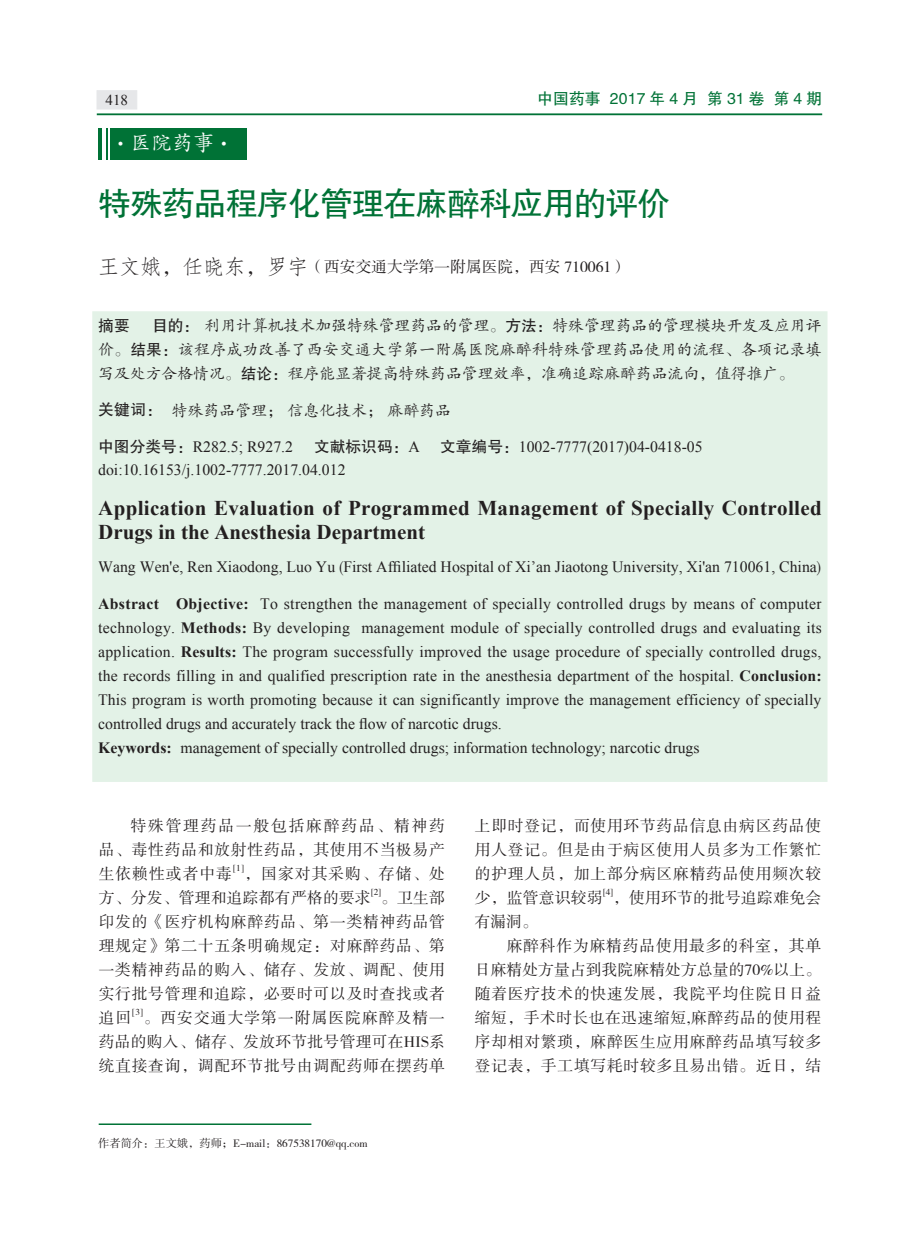
<style>
.page{position:relative;width:919px;height:1238px;background:#fff}
.page>*{position:absolute;margin:0;border:0;box-sizing:border-box;transform-origin:0 0}
.t1{font:33px "FZHTJW GB1 0";letter-spacing:-.04em;color:#007236}
.t2{font:700 21px/24px "Times New Roman";letter-spacing:.015em;color:#231f20}
.t3{font:21px "FZKTJW GB1 0";color:#fff}
.t4{font:15.9px/24px "FZKTK GBK1 0";letter-spacing:-.005em;color:#231f20;text-align:justify}
.t5{font:15.75px/24px "Times New Roman";color:#231f20;text-align:justify}
.正文{font:15.75px/24px "FZSSK GBK1 0";letter-spacing:.05em;color:#231f20;text-align:justify}
.正文-2{font:15.75px/24px "FZSSK GBK1 0";letter-spacing:.015em;color:#231f20}
.正文-3{font:15.75px "FZSSK GBK1 0";color:#231f20}
.t6{font:15.75px "FZHTJW GB1 0";letter-spacing:.01em;color:#007236}
.t7{font:15.75px "FZHTJW GB1 0";color:#231f20}
.t8{font:15px "Times New Roman";color:#231f20}
.t9{font:11.25px "FZSSK GBK1 0";color:#231f20}
.正文-4{font:9.15px "FZSSK GBK1 0";color:#231f20}
.s1{font-family:"FZDHTJW GB1 0"}
.s2{font-family:"FZFSK GBK1 0";font-size:21px}
.s3{font-family:"FZHTJW GB1 0";font-size:15.75px}
.s4{font-family:"FZHTJW GB1 0"}
.s5{font-family:"Times New Roman"}
.s6{font-family:"FZSSK GBK1 0"}
.s7{font-weight:700}
</style>
<div class="page">
<hr style="left:97px;top:113px;width:725px;height:2px;background:#007236">
<div style="left:97px;top:90px;width:40px;height:19px;background:#e6e7e9"></div>
<div style="left:92px;top:311px;width:736px;height:471px;background:#e3f2e7"></div>
<hr style="left:99px;top:1123px;width:212px;height:1px;background:#007236">
<div style="left:98px;top:128px;width:149px;height:31px;background:#007236"></div>
<hr style="left:102px;top:128px;width:4px;height:31px;background:#fff">
<hr style="left:109px;top:128px;width:1px;height:31px;background:#fff">
<p class="t8" style="left:106px;top:90px;width:24px">418</p>
<p class="t6" style="left:537px;top:90px;width:286px">中国药事 2017 年 4 月 第 31 卷 第 4 期</p>
<p class="t3" style="left:110px;top:132px;width:126px"><span class="s1">·</span>医院药事<span class="s1">·</span></p>
<p class="t1" style="left:98px;top:186px;width:573px">特殊药品程序化管理在麻醉科应用的评价</p>
<p class="正文-3" style="left:98px;top:259px;width:530px"><span class="s2">王文娥，任晓东，罗宇</span>（西安交通大学第一附属医院，西安 710061）</p>
<p class="t4" style="left:98px;top:314px;width:724px;text-indent:54px"><span class="s3">目的：</span> 利用计算机技术加强特殊管理药品的管理。<span class="s3">方法：</span>特殊管理药品的管理模块开发及应用评价。<span class="s3">结果：</span>该程序成功改善了西安交通大学第一附属医院麻醉科特殊管理药品使用的流程、各项记录填写及处方合格情况。<span class="s3">结论：</span>程序能显著提高特殊药品管理效率，准确追踪麻醉药品流向，值得推广。</p>
<p class="t4" style="left:98px;top:398px;width:354px"><span class="s4">关键词：</span> 特殊药品管理； 信息化技术； 麻醉药品</p>
<p class="t5" style="left:98px;top:434px;width:196px"><span class="s4">中图分类号：</span>R282.5; R927.2</p>
<p class="t7" style="left:314px;top:438px;width:107px">文献标识码：<span class="s5">A</span></p>
<p class="t5" style="left:440px;top:434px;width:264px"><span class="s4">文章编号：</span>1002-7777(2017)04-0418-05</p>
<p class="t5" style="left:98px;top:457px;width:249px">doi:10.16153/j.1002-7777.2017.04.012</p>
<p class="t2" style="left:98px;top:496px;width:725px">Application Evaluation of Programmed Management of Specially Controlled<br>Drugs in the Anesthesia Department</p>
<p class="t5" style="left:98px;top:554px;width:724px">Wang Wen'e, Ren Xiaodong, Luo Yu <span class="s6">(</span>First Affiliated Hospital of Xi’an Jiaotong University, Xi'an 710061, China<span class="s6">)</span></p>
<p class="t5" style="left:98px;top:591px;width:725px"><span class="s7">Abstract Objective:</span> To strengthen the management of specially controlled drugs by means of computer technology. <span class="s7">Methods:</span> By developing management module of specially controlled drugs and evaluating its application. <span class="s7">Results:</span> The program successfully improved the usage procedure of specially controlled drugs, the records filling in and qualified prescription rate in the anesthesia department of the hospital. <span class="s7">Conclusion:<br></span>This program is worth promoting because it can significantly improve the management efficiency of specially controlled drugs and accurately track the flow of narcotic drugs.</p>
<p class="t5" style="left:98px;top:735px;width:603px"><span class="s7">Keywords:</span> management of specially controlled drugs; information technology; narcotic drugs</p>
<p class="t7" style="left:98px;top:316px;width:33px">摘要</p>
<p class="正文" style="left:99px;top:814px;width:348px;text-indent:32px">特殊管理药品一般包括麻醉药品、精神药品、毒性药品和放射性药品，其使用不当极易产生依赖性或者中毒</p>
<p class="正文-4" style="left:233px;top:863px;width:12px">[1]</p>
<p class="正文-2" style="left:99px;top:862px;width:348px;text-indent:146px">，国家对其采购、存储、处方、分发、管理和追踪都有严格的要求</p>
<p class="正文-4" style="left:371px;top:887px;width:11px">[2]</p>
<p class="正文" style="left:99px;top:886px;width:348px;text-indent:282px">。卫生部印发的《医疗机构麻醉药品、第一类精神药品管理规定》第二十五条明确规定：对麻醉药品、第一类精神药品的购入、储存、发放、调配、使用实行批号管理和追踪，必要时可以及时查找或者追回</p>
<p class="正文-4" style="left:132px;top:1007px;width:12px">[3]</p>
<p class="正文" style="left:99px;top:1006px;width:348px;text-indent:45px">。西安交通大学第一附属医院麻醉及精一药品的购入、储存、发放环节批号管理可在HIS系统直接查询，调配环节批号由调配药师在摆药单</p>
<p class="t9" style="left:98px;top:1137px;width:271px">作者简介：王文娥，药师；E-mail：867538170@qq.com</p>
<p class="正文" style="left:475px;top:814px;width:348px">上即时登记，而使用环节药品信息由病区药品使用人登记。但是由于病区使用人员多为工作繁忙的护理人员，加上部分病区麻精药品使用频次较少，监管意识较弱</p>
<p class="正文-4" style="left:603px;top:887px;width:11px">[4]</p>
<p class="正文-2" style="left:613px;top:886px;width:209px">，使用环节的批号追踪难免会</p>
<p class="正文" style="left:475px;top:910px;width:64px">有漏洞。</p>
<p class="正文" style="left:475px;top:934px;width:348px;text-indent:32px">麻醉科作为麻精药品使用最多的科室，其单日麻精处方量占到我院麻精处方总量的70%以上。随着医疗技术的快速发展，我院平均住院日日益缩短，手术时长也在迅速缩短,麻醉药品的使用程序却相对繁琐，麻醉医生应用麻醉药品填写较多登记表，手工填写耗时较多且易出错。近日，结</p>
</div>
